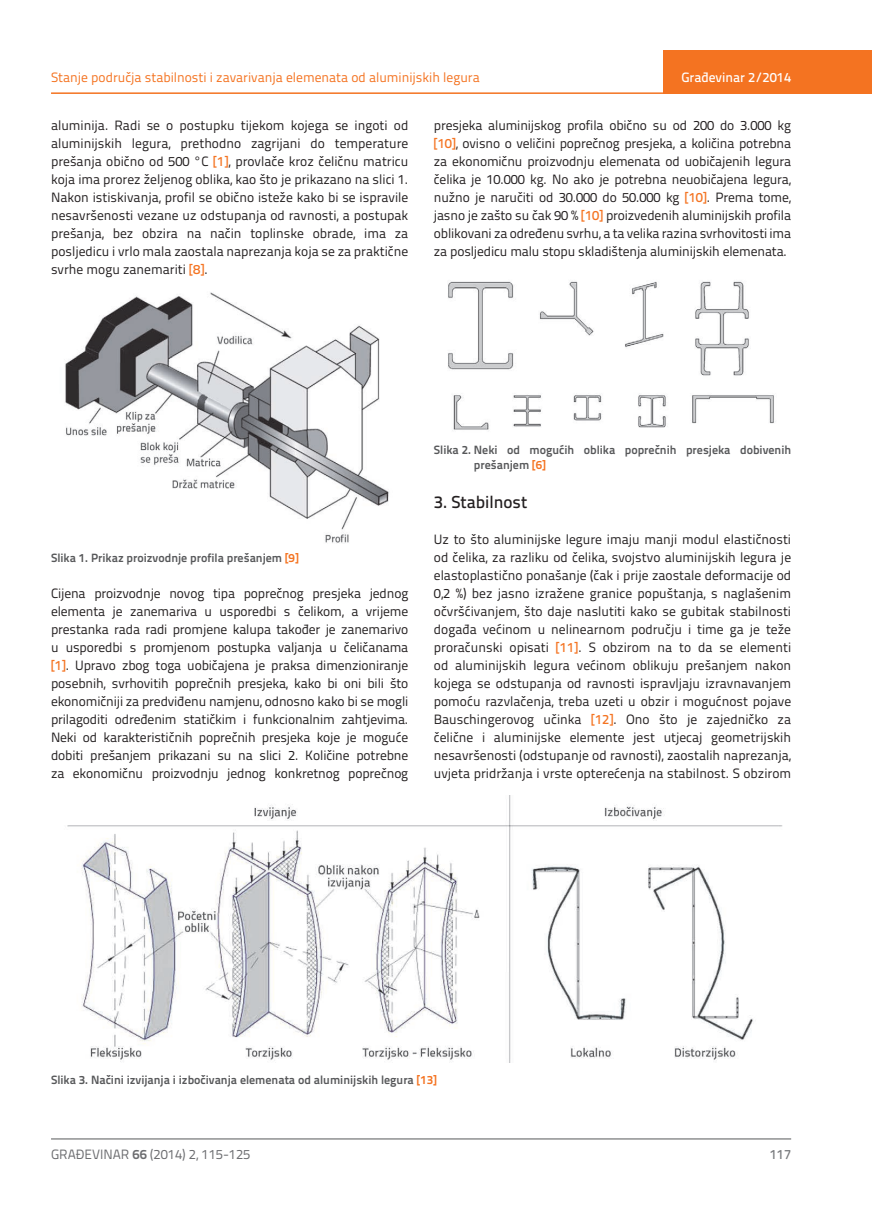
<style>
.page{position:relative;width:872px;height:1212px;background:#fff}
.page>*{position:absolute;margin:0;border:0;box-sizing:border-box;transform-origin:0 0}
.t1{font:500 17.25px "Titillium Text 22 L";color:#231f20}
.t2{font:13.5px/18px "Titillium Text 22 L";letter-spacing:-.005em;color:#231f20;text-align:justify}
.t3{font:13.5px "Titillium Text 22 L";color:#f47321}
.t4{font:13.5px "Titillium Text 22 L";color:#6c6d70}
.t5{font:500 13.5px "Titillium Text 22 L";color:#fff}
.t6{font:500 13.5px "Titillium Text 22 L";color:#787a7d}
.t7{font:700 12px/15px "Titillium Text 22 L";color:#57585a}
.s1{font-weight:500;color:#f47321}
.s2{color:#f47321}
.s3{font-weight:700}
</style>
<div class="page">
<hr style="left:51px;top:92px;width:821px;height:2px;background:#f47321">
<div style="left:663px;top:50px;width:209px;height:44px;background:#f47321"></div>
<hr style="left:51px;top:1139px;width:740px;height:1px;background:#57585a">
<img style="left:65px;top:292px;width:324px;height:251px">
<img style="left:67px;top:795px;width:716px;height:267px">
<img style="left:448px;top:281px;width:328px;height:150px">
<p class="t3" style="left:51px;top:68px;width:430px">Stanje područja stabilnosti i zavarivanja elemenata od aluminijskih legura</p>
<p class="t2" style="left:51px;top:115px;width:359px">aluminija. Radi se o postupku tijekom kojega se ingoti od aluminijskih legura, prethodno zagrijani do temperature prešanja obično od 500 °C <span class="s1">[1]</span>, provlače kroz čeličnu matricu koja ima prorez željenog oblika, kao što je prikazano na slici 1.<br>Nakon istiskivanja, profil se obično isteže kako bi se ispravile nesavršenosti vezane uz odstupanja od ravnosti, a postupak prešanja, bez obzira na način toplinske obrade, ima za posljedicu i vrlo mala zaostala naprezanja koja se za praktične svrhe mogu zanemariti <span class="s1">[8]</span>.</p>
<p class="t5" style="left:681px;top:67px;width:111px">Građevinar 2/2014</p>
<p class="t2" style="left:434px;top:115px;width:359px">presjeka aluminijskog profila obično su od 200 do 3.000 kg <span class="s1">[10]</span>, ovisno o veličini poprečnog presjeka, a količina potrebna za ekonomičnu proizvodnju elemenata od uobičajenih legura čelika je 10.000 kg. No ako je potrebna neuobičajena legura, nužno je naručiti od 30.000 do 50.000 kg <span class="s1">[10]</span>. Prema tome, jasno je zašto su čak 90 % <span class="s1">[10]</span> proizvedenih aluminijskih profila oblikovani za određenu svrhu, a ta velika razina svrhovitosti ima za posljedicu malu stopu skladištenja aluminijskih elemenata.</p>
<p class="t7" style="left:51px;top:549px;width:249px">Slika 1. Prikaz proizvodnje profila prešanjem <span class="s2">[9]</span></p>
<p class="t2" style="left:51px;top:583px;width:359px">Cijena proizvodnje novog tipa poprečnog presjeka jednog elementa je zanemariva u usporedbi s čelikom, a vrijeme prestanka rada radi promjene kalupa također je zanemarivo u usporedbi s promjenom postupka valjanja u čeličanama <span class="s1">[1]</span>. Upravo zbog toga uobičajena je praksa dimenzioniranje posebnih, svrhovitih poprečnih presjeka, kako bi oni bili što ekonomičniji za predviđenu namjenu, odnosno kako bi se mogli prilagoditi određenim statičkim i funkcionalnim zahtjevima.<br>Neki od karakterističnih poprečnih presjeka koje je moguće dobiti prešanjem prikazani su na slici 2. Količine potrebne za ekonomičnu proizvodnju jednog konkretnog poprečnog</p>
<p class="t7" style="left:474px;top:441px;width:319px;text-indent:-40px">Slika 2. Neki od mogućih oblika poprečnih presjeka dobivenih prešanjem <span class="s2">[6]</span></p>
<p class="t1" style="left:434px;top:489px;width:95px">3. Stabilnost</p>
<p class="t2" style="left:434px;top:529px;width:359px">Uz to što aluminijske legure imaju manji modul elastičnosti od čelika, za razliku od čelika, svojstvo aluminijskih legura je elastoplastično ponašanje (čak i prije zaostale deformacije od 0,2 %) bez jasno izražene granice popuštanja, s naglašenim očvršćivanjem, što daje naslutiti kako se gubitak stabilnosti događa većinom u nelinearnom području i time ga je teže proračunski opisati <span class="s1">[11]</span>. S obzirom na to da se elementi od aluminijskih legura većinom oblikuju prešanjem nakon kojega se odstupanja od ravnosti ispravljaju izravnavanjem pomoću razvlačenja, treba uzeti u obzir i mogućnost pojave Bauschingerovog učinka <span class="s1">[12]</span>. Ono što je zajedničko za čelične i aluminijske elemente jest utjecaj geometrijskih nesavršenosti (odstupanje od ravnosti), zaostalih naprezanja, uvjeta pridržanja i vrste opterećenja na stabilnost. S obzirom</p>
<p class="t7" style="left:51px;top:1072px;width:387px">Slika 3. Načini izvijanja i izbočivanja elemenata od aluminijskih legura <span class="s2">[13]</span></p>
<p class="t4" style="left:51px;top:1144px;width:201px">GRAĐEVINAR <span class="s3">66</span> (2014) 2, 115-125</p>
<p class="t6" style="left:769px;top:1144px;width:23px">117</p>
</div>
